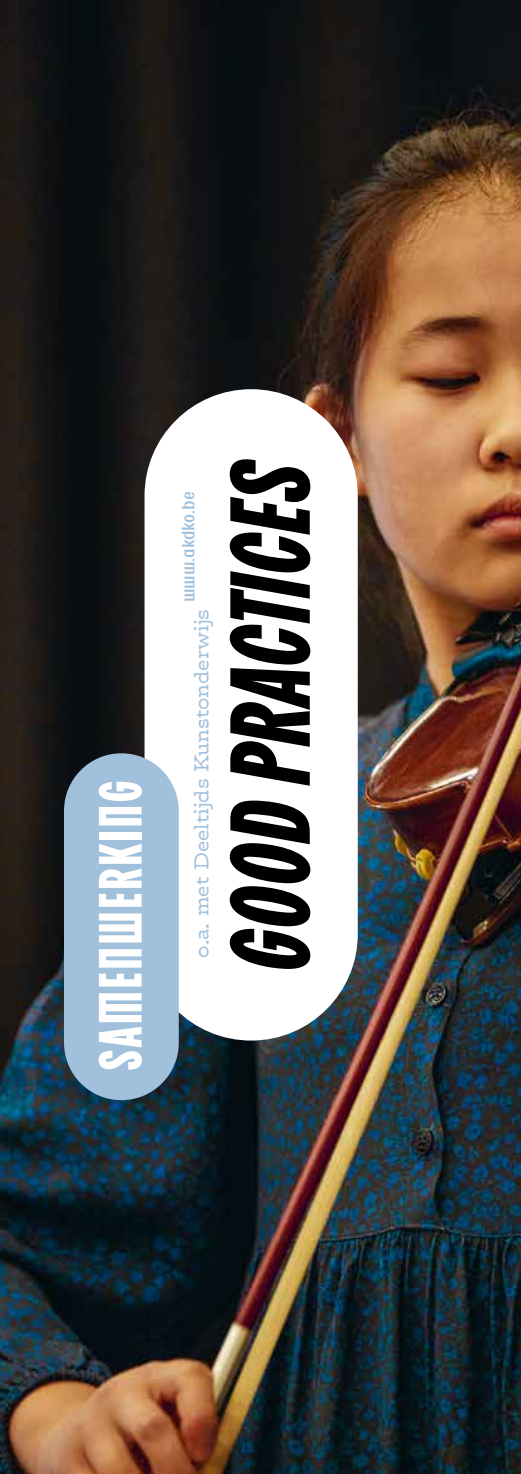
<style>
.page{position:relative;width:521px;height:1474px;background:#fff}
.page>*{position:absolute;margin:0;border:0;box-sizing:border-box;transform-origin:0 0}
.t1{font:123.55px "BC Ludva Bold Slant";color:#000}
.t2{font:700 66.5px "BC Ludva";letter-spacing:.03em;color:#fff}
.t3{font:19.25px "Trilby";color:#a0c0db;scale:1.2 1}
.t4{font:19.25px "BC Ludva";color:#a0c0db;scale:1.8 1}
.s1{color:#fff}
</style>
<div class="page">
<img style="left:0;top:0;width:521px;height:1473px">
<div style="left:145px;top:389px;width:213px;height:651px;background:#fff;border-radius:107px"></div>
<div style="left:64px;top:753px;width:115px;height:347px;background:#a0c0db;border-radius:57px"></div>
<h2 class="t2" style="left:89px;top:1071px;width:293px;rotate:-90deg">SAMENWERKING</h2>
<p class="t4" style="left:179px;top:602px;width:63px;rotate:-90deg">www.akdko.be</p>
<p class="t3" style="left:190px;top:957px;width:292px;rotate:-90deg">o.a. met Deeltijds Kunstonderwijs</p>
<h1 class="t1" style="left:212px;top:971px;width:538px;rotate:-90deg">GOOD PRACTICES<span class="s1">.</span></h1>
</div>
